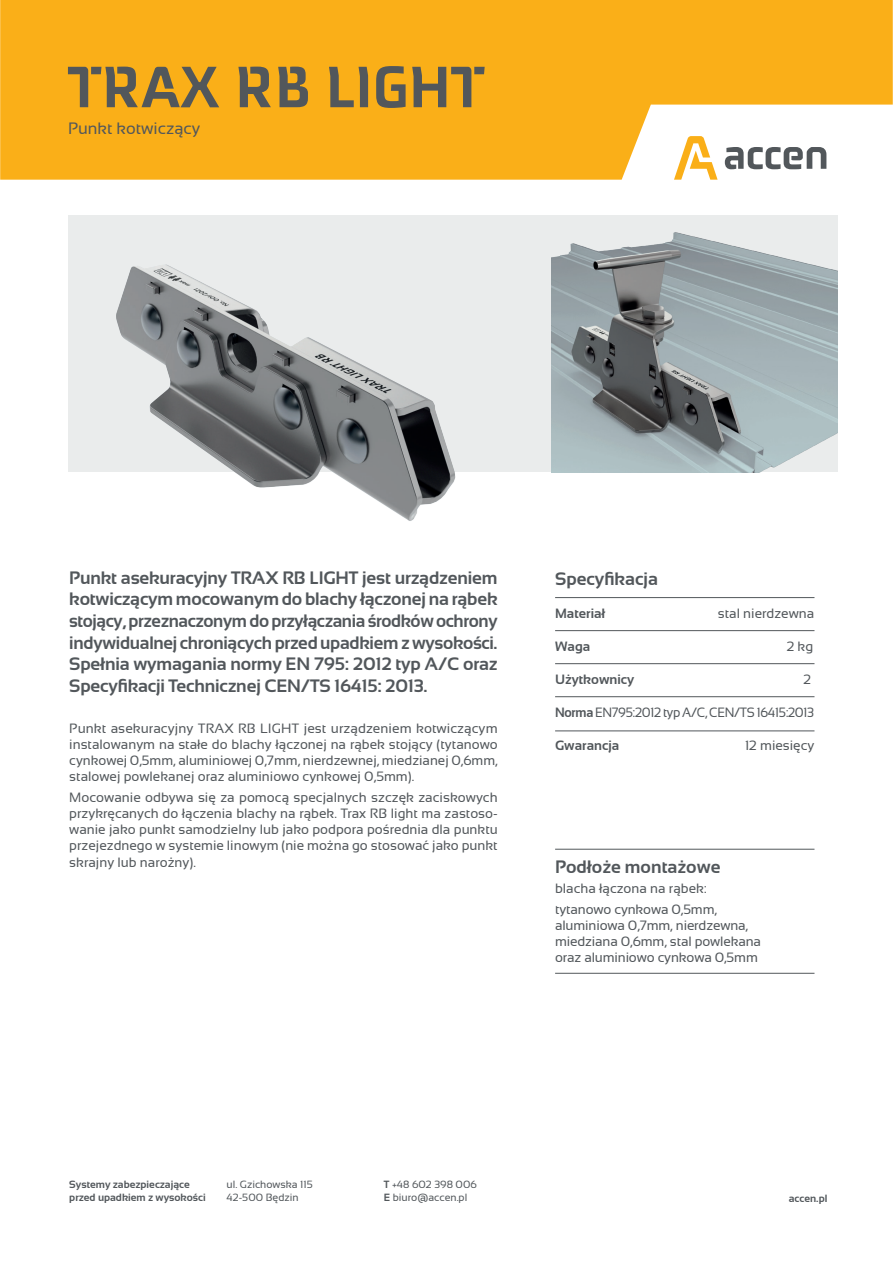
<style>
.page{position:relative;width:893px;height:1263px;background:#fff}
.page>*{position:absolute;margin:0;border:0;box-sizing:border-box;transform-origin:0 0}
.t1{font:60px "Accen";color:#52575b}
.t2{font:700 18px/21.6px "Sansation";letter-spacing:-.01em;color:#52575b;text-align:justify}
.t3{font:16.5px "Sansation";color:#52575b}
.t4{font:13.5px/16.2px "Sansation";color:#52575b}
.t5{font:13.5px "Sansation";letter-spacing:-.025em;color:#52575b;scale:.94 1}
.t6{font:700 13.5px "Sansation";color:#52575b}
.t7{font:10.5px/13.2px "Sansation";color:#52575b}
.t8{font:700 10.5px/12.6px "Sansation";color:#52575b}
.s1{font-weight:700}
</style>
<div class="page">
<svg style="left:0;top:0;width:893px;height:180px;background:#f9b731"></svg>
<hr style="left:555px;top:696px;width:259px;height:1px;background:#52575b">
<hr style="left:555px;top:730px;width:259px;height:1px;background:#52575b">
<hr style="left:555px;top:849px;width:259px;height:1px;background:#52575b">
<hr style="left:555px;top:973px;width:259px;height:1px;background:#52575b">
<hr style="left:555px;top:663px;width:259px;height:1px;background:#52575b">
<hr style="left:555px;top:630px;width:259px;height:1px;background:#52575b">
<hr style="left:555px;top:597px;width:259px;height:1px;background:#52575b">
<img style="left:68px;top:215px;width:484px;height:306px">
<img style="left:552px;top:215px;width:286px;height:257px">
<h1 class="t1" style="left:68px;top:52px;width:418px">TRAX RB LIGHT</h1>
<p class="t3" style="left:68px;top:119px;width:134px">Punkt kotwiczący</p>
<p class="t2" style="left:69px;top:567px;width:430px">Punkt asekuracyjny TRAX RB LIGHT jest urządzeniem kotwiczącym mocowanym do blachy łączonej na rąbek stojący, przeznaczonym do przyłączania środków ochrony indywidualnej chroniących przed upadkiem z wysokości.<br>Spełnia wymagania normy EN 795: 2012 typ A/C oraz Specyfikacji Technicznej CEN/TS 16415: 2013.</p>
<p class="t4" style="left:69px;top:720px;width:430px;text-align:justify">Punkt asekuracyjny TRAX RB LIGHT jest urządzeniem kotwiczącym instalowanym na stałe do blachy łączonej na rąbek stojący (tytanowo cynkowej 0,5mm, aluminiowej 0,7mm, nierdzewnej, miedzianej 0,6mm, stalowej powlekanej oraz aluminiowo cynkowej 0,5mm).</p>
<p class="t4" style="left:69px;top:789px;width:430px;text-align:justify">Mocowanie odbywa się za pomocą specjalnych szczęk zaciskowych przykręcanych do łączenia blachy na rąbek. Trax RB light ma zastoso&shy;wanie jako punkt samodzielny lub jako podpora pośrednia dla punktu przejezdnego w systemie linowym (nie można go stosować jako punkt skrajny lub narożny).</p>
<h2 class="t2" style="left:555px;top:568px;width:104px">Specyfikacja</h2>
<p class="t6" style="left:555px;top:605px;width:52px">Materiał</p>
<p class="t4" style="left:718px;top:605px;width:98px">stal nierdzewna</p>
<p class="t6" style="left:555px;top:638px;width:37px">Waga</p>
<p class="t4" style="left:787px;top:638px;width:28px">2 kg</p>
<p class="t6" style="left:555px;top:672px;width:81px">Użytkownicy</p>
<p class="t4" style="left:803px;top:671px;width:9px">2</p>
<p class="t5" style="left:555px;top:705px;width:277px"><span class="s1">Norma</span> EN795:2012 typ A/C, CEN/TS 16415:2013</p>
<p class="t6" style="left:555px;top:738px;width:66px">Gwarancja</p>
<p class="t4" style="left:745px;top:738px;width:71px">12 miesięcy</p>
<h2 class="t2" style="left:555px;top:856px;width:167px">Podłoże montażowe</h2>
<p class="t4" style="left:555px;top:878px;width:163px;line-height:20.4px">blacha łączona na rąbek: tytanowo cynkowa 0,5mm,</p>
<p class="t4" style="left:555px;top:917px;width:207px">aluminiowa 0,7mm, nierdzewna, miedziana 0,6mm, stal powlekana oraz aluminiowo cynkowa 0,5mm</p>
<p class="t8" style="left:69px;top:1178px;width:138px">Systemy zabezpieczające przed upadkiem z wysokości</p>
<p class="t7" style="left:227px;top:1178px;width:88px">ul. Gzichowska 115<br>42-500 Będzin</p>
<p class="t7" style="left:384px;top:1178px;width:95px"><span class="s1">T</span> +48 602 398 006<br><span class="s1">E</span> biuro@accen.pl</p>
<p class="t8" style="left:789px;top:1192px;width:40px">accen.pl</p>
</div>
